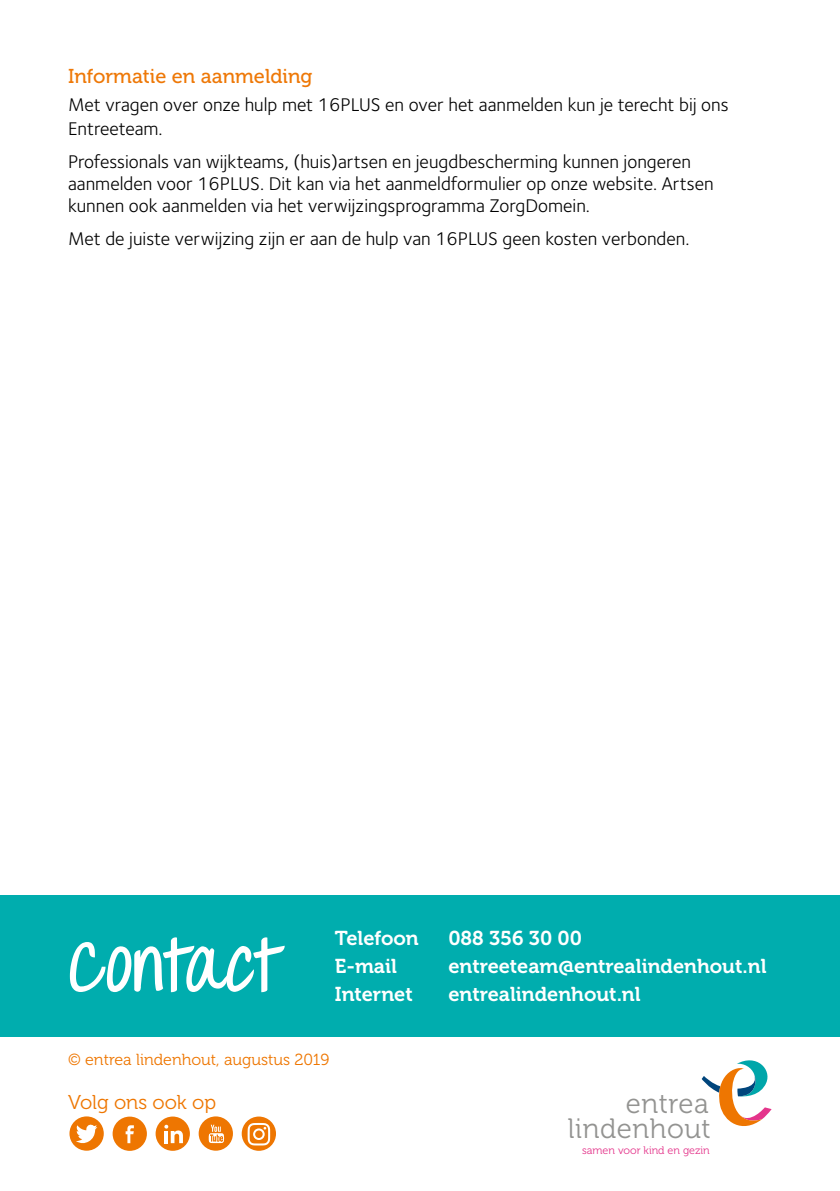
<style>
.page{position:relative;width:840px;height:1191px;background:#fff}
.page>*{position:absolute;margin:0;border:0;box-sizing:border-box;transform-origin:0 0}
.t1{font:700 70px "Throw My Hands Upinthe Air";color:#fff}
.t2{font:28px/24.6px "Museo 300";letter-spacing:.02em;color:#939391;text-align:right}
.t3{font:20px "Museo 700";color:#fff}
.t4{font:20px "Museo 500";color:#ee7807}
.t5{font:20px "Museo 300";color:#ee7601}
.t6{font:19px/22px "Foundry Sterling";color:#000}
.t7{font:16px "Museo 300";color:#ee7601}
.t8{font:11px "Museo 300";color:#e4358b}
</style>
<div class="page">
<div style="left:198px;top:1116px;width:35px;height:34px;background:#ee7601;border-radius:50%"></div>
<div style="left:112px;top:1116px;width:35px;height:34px;background:#ee7601;border-radius:50%"></div>
<svg style="left:125px;top:1125px;width:9px;height:18px"></svg>
<div style="left:155px;top:1116px;width:35px;height:34px;background:#ee7601;border-radius:50%"></div>
<svg style="left:164px;top:1124px;width:19px;height:19px"></svg>
<hr style="left:164px;top:1131px;width:4px;height:12px;background:#fff">
<svg style="left:208px;top:1124px;width:16px;height:19px"></svg>
<div style="left:69px;top:1116px;width:35px;height:34px;background:#ee7601;border-radius:50%"></div>
<svg style="left:76px;top:1124px;width:21px;height:19px"></svg>
<svg style="left:241px;top:1116px;width:35px;height:34px"></svg>
<svg style="left:247px;top:1123px;width:23px;height:22px"></svg>
<svg style="left:701px;top:1060px;width:70px;height:66px"></svg>
<div style="left:0;top:894px;width:839px;height:142px;background:#00adae"></div>
<p class="t4" style="left:68px;top:65px;width:246px">Informatie en aanmelding</p>
<p class="t6" style="left:68px;top:93px;width:661px;line-height:24px">Met vragen over onze hulp met 16PLUS en over het aanmelden kun je terecht bij ons<br>Entreeteam.</p>
<p class="t6" style="left:68px;top:151px;width:646px">Professionals van wijkteams, (huis)artsen en jeugdbescherming kunnen jongeren aanmelden voor 16PLUS. Dit kan via het aanmeldformulier op onze website. Artsen kunnen ook aanmelden via het verwijzingsprogramma ZorgDomein.</p>
<p class="t6" style="left:68px;top:228px;width:622px">Met de juiste verwijzing zijn er aan de hulp van 16PLUS geen kosten verbonden.</p>
<h1 class="t1" style="left:68px;top:922px;width:213px">CONTACT</h1>
<p class="t3" style="left:334px;top:927px;width:85px">Telefoon</p>
<p class="t3" style="left:448px;top:927px;width:135px">088 356 30 00</p>
<p class="t3" style="left:334px;top:955px;width:64px">E-mail</p>
<p class="t3" style="left:448px;top:955px;width:319px">entreeteam@entrealindenhout.nl</p>
<p class="t3" style="left:334px;top:983px;width:79px">Internet</p>
<p class="t3" style="left:448px;top:983px;width:194px">entrealindenhout.nl</p>
<p class="t7" style="left:68px;top:1050px;width:262px">© entrea lindenhout, augustus 2019</p>
<p class="t5" style="left:68px;top:1091px;width:149px">Volg ons ook op</p>
<h2 class="t2" style="left:567px;top:1092px;width:144px">entrea lindenhout</h2>
<p class="t8" style="left:581px;top:1144px;width:129px">samen voor kind en gezin</p>
</div>
